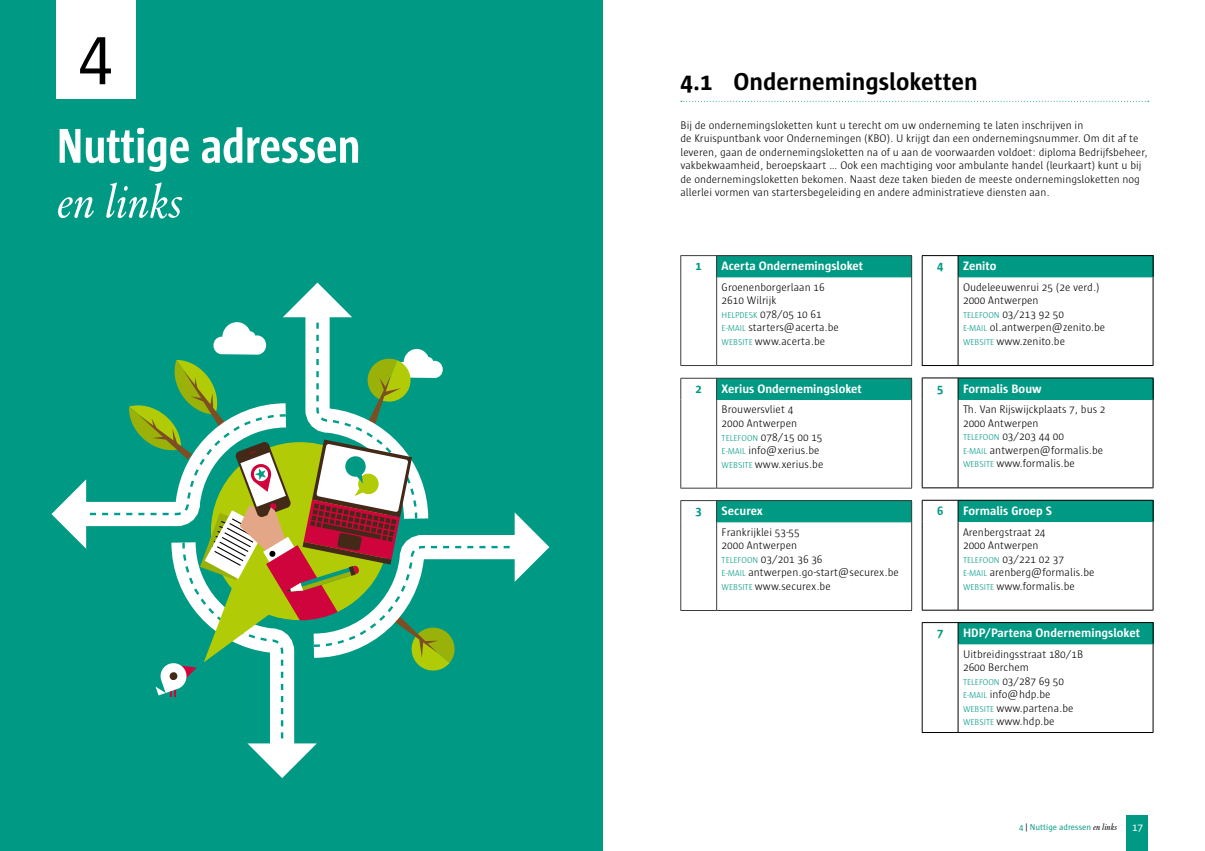
<style>
.page{position:relative;width:1205px;height:851px;background:#fff}
.page>*{position:absolute;margin:0;border:0;box-sizing:border-box;transform-origin:0 0}
.t1{font:70px "Sun";color:#000}
.t2{font:700 50px "Sun Cd";color:#fff}
.t3{font:italic 50px "DTL Vanden Keere D";color:#fff}
.t4{font:700 25px "Sun";color:#000}
.t5{font:700 12.5px "Sun";color:#fff}
.t6{font:700 12.5px "Sun";color:#009984}
.t7{font:300 11.25px/13.5px "Sun";color:#000}
.t8{font:11.25px "Sun";color:#fff}
.t9{font:8.75px "Sun";color:#009984}
.s1{font-size:8.75px;color:#009984}
.s2{color:#000}
.s3{font-family:"DTL Vanden Keere D";font-style:italic;font-size:9.5px;color:#000}
</style>
<div class="page">
<div style="left:1126px;top:815px;width:22px;height:35px;background:#009984"></div>
<div style="left:0;top:0;width:602px;height:850px;background:#009984"></div>
<div style="left:57px;top:0;width:79px;height:99px;background:#fff"></div>
<svg style="left:51px;top:282px;width:499px;height:496px"></svg>
<svg style="left:681px;top:101px;width:468px;height:1px"></svg>
<div style="left:716px;top:255px;width:195px;height:22px;background:#009984"></div>
<hr style="left:680px;top:255px;width:36px;height:1px;background:#3c3c3b">
<svg style="left:680px;top:256px;width:1px;height:21px"></svg>
<hr style="left:716px;top:255px;width:196px;height:1px;background:#3c3c3b">
<svg style="left:716px;top:256px;width:1px;height:21px"></svg>
<svg style="left:911px;top:256px;width:1px;height:21px"></svg>
<hr style="left:680px;top:277px;width:1px;height:88px;background:#3c3c3b">
<hr style="left:716px;top:277px;width:1px;height:88px;background:#3c3c3b">
<hr style="left:911px;top:277px;width:1px;height:88px;background:#3c3c3b">
<hr style="left:680px;top:365px;width:36px;height:1px;background:#3c3c3b">
<hr style="left:716px;top:365px;width:196px;height:1px;background:#3c3c3b">
<div style="left:716px;top:378px;width:195px;height:21px;background:#009984"></div>
<hr style="left:680px;top:378px;width:36px;height:1px;background:#3c3c3b">
<svg style="left:680px;top:378px;width:1px;height:21px"></svg>
<hr style="left:716px;top:378px;width:196px;height:1px;background:#3c3c3b">
<svg style="left:716px;top:378px;width:1px;height:21px"></svg>
<svg style="left:911px;top:378px;width:1px;height:21px"></svg>
<hr style="left:680px;top:399px;width:1px;height:89px;background:#3c3c3b">
<hr style="left:716px;top:399px;width:1px;height:89px;background:#3c3c3b">
<hr style="left:911px;top:399px;width:1px;height:89px;background:#3c3c3b">
<hr style="left:680px;top:488px;width:36px;height:1px;background:#3c3c3b">
<hr style="left:716px;top:488px;width:196px;height:1px;background:#3c3c3b">
<hr style="left:717px;top:399px;width:194px;height:1px;background:#009984">
<div style="left:716px;top:500px;width:195px;height:21px;background:#009984"></div>
<hr style="left:680px;top:500px;width:36px;height:1px;background:#3c3c3b">
<svg style="left:680px;top:501px;width:1px;height:20px"></svg>
<hr style="left:716px;top:500px;width:196px;height:1px;background:#3c3c3b">
<svg style="left:716px;top:501px;width:1px;height:20px"></svg>
<svg style="left:911px;top:501px;width:1px;height:20px"></svg>
<hr style="left:680px;top:521px;width:1px;height:89px;background:#3c3c3b">
<hr style="left:716px;top:521px;width:1px;height:89px;background:#3c3c3b">
<hr style="left:911px;top:521px;width:1px;height:89px;background:#3c3c3b">
<hr style="left:680px;top:610px;width:36px;height:1px;background:#3c3c3b">
<hr style="left:716px;top:610px;width:196px;height:1px;background:#3c3c3b">
<hr style="left:717px;top:521px;width:194px;height:1px;background:#009984">
<div style="left:958px;top:255px;width:195px;height:22px;background:#009984"></div>
<hr style="left:922px;top:255px;width:36px;height:1px;background:#000">
<svg style="left:922px;top:256px;width:1px;height:21px"></svg>
<hr style="left:958px;top:255px;width:195px;height:1px;background:#000">
<svg style="left:958px;top:256px;width:1px;height:20px"></svg>
<svg style="left:1153px;top:256px;width:1px;height:21px"></svg>
<hr style="left:922px;top:277px;width:1px;height:88px;background:#000">
<hr style="left:958px;top:277px;width:1px;height:88px;background:#000">
<hr style="left:1153px;top:277px;width:1px;height:88px;background:#000">
<hr style="left:922px;top:365px;width:36px;height:1px;background:#000">
<hr style="left:958px;top:365px;width:195px;height:1px;background:#000">
<div style="left:958px;top:378px;width:195px;height:21px;background:#009984"></div>
<hr style="left:922px;top:377px;width:36px;height:1px;background:#000">
<svg style="left:922px;top:378px;width:1px;height:21px"></svg>
<hr style="left:958px;top:377px;width:195px;height:1px;background:#000">
<svg style="left:958px;top:378px;width:1px;height:21px"></svg>
<svg style="left:1153px;top:378px;width:1px;height:21px"></svg>
<hr style="left:922px;top:399px;width:1px;height:88px;background:#000">
<hr style="left:958px;top:399px;width:1px;height:88px;background:#000">
<hr style="left:1153px;top:399px;width:1px;height:88px;background:#000">
<hr style="left:922px;top:487px;width:36px;height:1px;background:#000">
<hr style="left:958px;top:487px;width:195px;height:1px;background:#000">
<hr style="left:958px;top:399px;width:195px;height:1px;background:#009984">
<div style="left:958px;top:500px;width:195px;height:21px;background:#009984"></div>
<hr style="left:922px;top:500px;width:36px;height:1px;background:#000">
<svg style="left:922px;top:500px;width:1px;height:21px"></svg>
<hr style="left:958px;top:500px;width:195px;height:1px;background:#000">
<svg style="left:958px;top:500px;width:1px;height:21px"></svg>
<svg style="left:1153px;top:500px;width:1px;height:21px"></svg>
<hr style="left:922px;top:521px;width:1px;height:88px;background:#000">
<hr style="left:958px;top:521px;width:1px;height:88px;background:#000">
<hr style="left:1153px;top:521px;width:1px;height:88px;background:#000">
<hr style="left:922px;top:609px;width:36px;height:1px;background:#000">
<hr style="left:958px;top:609px;width:195px;height:1px;background:#000">
<hr style="left:958px;top:521px;width:195px;height:1px;background:#009984">
<div style="left:958px;top:622px;width:195px;height:21px;background:#009984"></div>
<hr style="left:922px;top:622px;width:36px;height:1px;background:#000">
<svg style="left:922px;top:622px;width:1px;height:21px"></svg>
<hr style="left:958px;top:622px;width:195px;height:1px;background:#000">
<svg style="left:958px;top:622px;width:1px;height:21px"></svg>
<svg style="left:1153px;top:622px;width:1px;height:21px"></svg>
<hr style="left:922px;top:643px;width:1px;height:89px;background:#000">
<hr style="left:958px;top:643px;width:1px;height:89px;background:#000">
<hr style="left:1153px;top:643px;width:1px;height:89px;background:#000">
<hr style="left:922px;top:732px;width:36px;height:1px;background:#000">
<hr style="left:958px;top:732px;width:195px;height:1px;background:#000">
<hr style="left:958px;top:643px;width:195px;height:1px;background:#009984">
<h1 class="t1" style="left:78px;top:16px;width:36px">4</h1>
<h2 class="t2" style="left:57px;top:120px;width:305px">Nuttige adressen</h2>
<h2 class="t3" style="left:57px;top:170px;width:127px">en links</h2>
<h3 class="t4" style="left:680px;top:68px;width:299px">4.1 Ondernemingsloketten</h3>
<p class="t7" style="left:680px;top:118px;width:469px">Bij de ondernemingsloketten kunt u terecht om uw onderneming te laten inschrijven in<br>de Kruispuntbank voor Ondernemingen (KBO). U krijgt dan een ondernemingsnummer. Om dit af te leveren, gaan de ondernemingsloketten na of u aan de voorwaarden voldoet: diploma Bedrijfsbeheer, vakbekwaamheid, beroepskaart … Ook een machtiging voor ambulante handel (leurkaart) kunt u bij de ondernemingsloketten bekomen. Naast deze taken bieden de meeste ondernemingsloketten nog allerlei vormen van startersbegeleiding en andere administratieve diensten aan.</p>
<p class="t6" style="left:695px;top:259px;width:8px">1</p>
<p class="t5" style="left:722px;top:259px;width:143px">Acerta Ondernemingsloket</p>
<p class="t7" style="left:721px;top:280px;width:119px">Groenenborgerlaan 16<br>2610 Wilrijk<br><span class="s1">HELPDESK</span> 078/05 10 61<br><span class="s1">E-MAIL</span> starters@acerta.be<br><span class="s1">WEBSITE</span> www.acerta.be</p>
<p class="t6" style="left:695px;top:382px;width:8px">2</p>
<p class="t5" style="left:722px;top:382px;width:142px">Xerius Ondernemingsloket</p>
<p class="t7" style="left:721px;top:403px;width:103px">Brouwersvliet 4<br>2000 Antwerpen<br><span class="s1">TELEFOON</span> 078/15 00 15<br><span class="s1">E-MAIL</span> info@xerius.be<br><span class="s1">WEBSITE</span> www.xerius.be</p>
<p class="t6" style="left:695px;top:504px;width:8px">3</p>
<p class="t5" style="left:722px;top:504px;width:43px">Securex</p>
<p class="t7" style="left:721px;top:525px;width:179px">Frankrijklei 53-55<br>2000 Antwerpen<br><span class="s1">TELEFOON</span> 03/201 36 36<br><span class="s1">E-MAIL</span> antwerpen.go-start@securex.be<br><span class="s1">WEBSITE</span> www.securex.be</p>
<p class="t6" style="left:937px;top:259px;width:8px">4</p>
<p class="t5" style="left:963px;top:259px;width:35px">Zenito</p>
<p class="t7" style="left:963px;top:280px;width:144px">Oudeleeuwenrui 25 (2e verd.)<br>2000 Antwerpen<br><span class="s1">TELEFOON</span> 03/213 92 50<br><span class="s1">E-MAIL</span> ol.antwerpen@zenito.be<br><span class="s1">WEBSITE</span> www.zenito.be</p>
<p class="t6" style="left:937px;top:381px;width:8px">5</p>
<p class="t5" style="left:963px;top:381px;width:80px">Formalis Bouw</p>
<p class="t7" style="left:963px;top:402px;width:144px">Th. Van Rijswijckplaats 7, bus 2<br>2000 Antwerpen<br><span class="s1">TELEFOON</span> 03/203 44 00<br><span class="s1">E-MAIL</span> antwerpen@formalis.be<br><span class="s1">WEBSITE</span> www.formalis.be</p>
<p class="t6" style="left:937px;top:503px;width:8px">6</p>
<p class="t5" style="left:963px;top:503px;width:90px">Formalis Groep S</p>
<p class="t7" style="left:963px;top:525px;width:133px">Arenbergstraat 24<br>2000 Antwerpen<br><span class="s1">TELEFOON</span> 03/221 02 37<br><span class="s1">E-MAIL</span> arenberg@formalis.be<br><span class="s1">WEBSITE</span> www.formalis.be</p>
<p class="t6" style="left:937px;top:626px;width:8px">7</p>
<p class="t5" style="left:963px;top:626px;width:179px">HDP/Partena Ondernemingsloket</p>
<p class="t7" style="left:963px;top:647px;width:122px">Uitbreidingsstraat 180/1B<br>2600 Berchem<br><span class="s1">TELEFOON</span> 03/287 69 50<br><span class="s1">E-MAIL</span> info@hdp.be<br><span class="s1">WEBSITE</span> www.partena.be<br><span class="s1">WEBSITE</span> www.hdp.be</p>
<p class="t9" style="left:1019px;top:822px;width:99px">4 <span class="s2">|</span> Nuttige adressen <span class="s3">en links</span></p>
<p class="t8" style="left:1132px;top:820px;width:13px">17</p>
</div>
